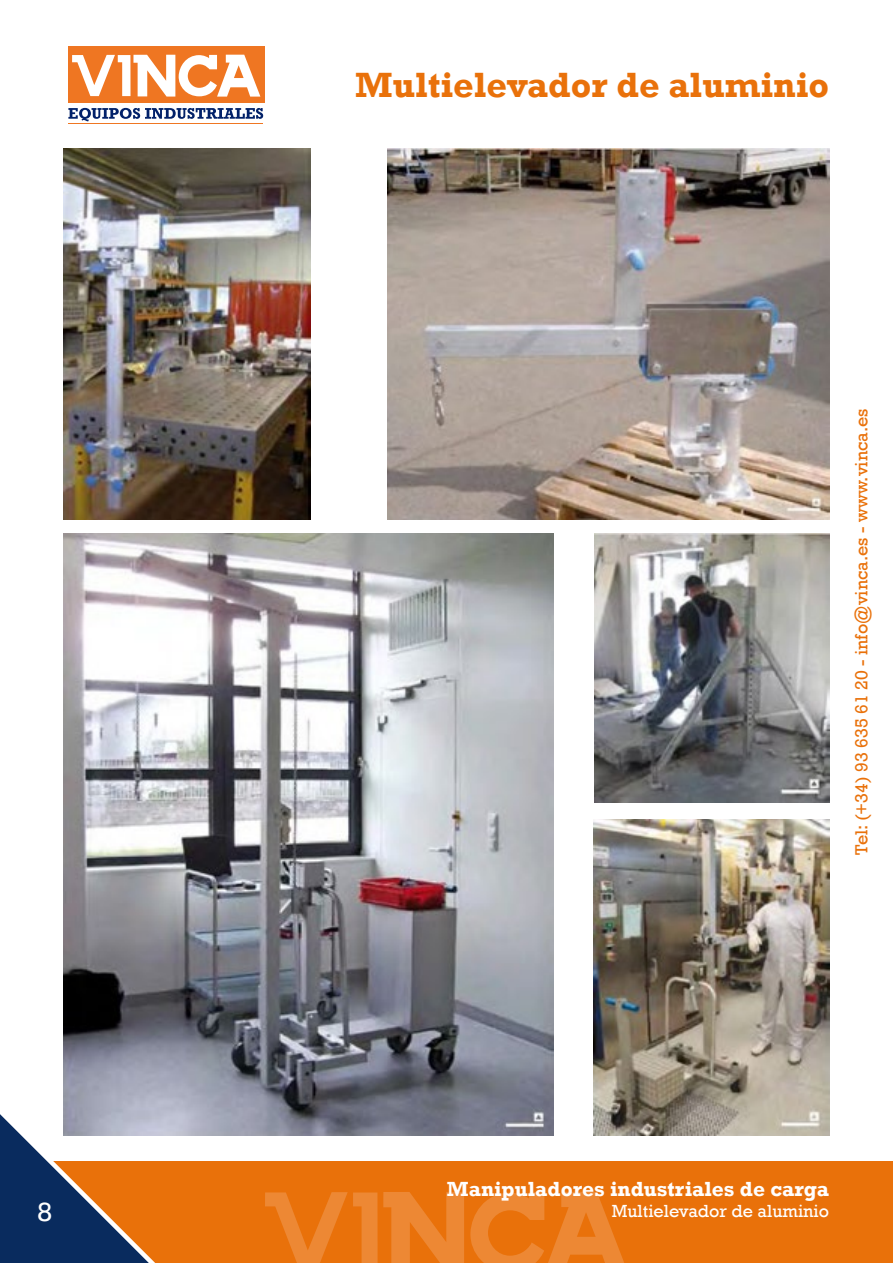
<style>
.page{position:relative;width:893px;height:1263px;background:#fff}
.page>*{position:absolute;margin:0;border:0;box-sizing:border-box;transform-origin:0 0}
.t1{font:700 36px "Rockwell";color:#e9710a}
.t2{font:27px "Rockwell";color:#fff}
.t3{font:700 21px "Rockwell";color:#fff}
.t4{font:18px "Rockwell";color:#e9710a}
.t5{font:18px "Rockwell";color:#fff}
</style>
<div class="page">
<div style="left:0;top:1161px;width:893px;height:102px;background:#e9710a"></div>
<svg style="left:265px;top:1192px;width:359px;height:71px"></svg>
<svg style="left:0;top:1086px;width:177px;height:177px"></svg>
<img style="left:64px;top:149px;width:246px;height:370px">
<img style="left:594px;top:533px;width:235px;height:269px">
<img style="left:594px;top:820px;width:235px;height:315px">
<img style="left:64px;top:533px;width:489px;height:602px">
<img style="left:387px;top:148px;width:442px;height:371px">
<svg style="left:68px;top:108px;width:195px;height:14px"></svg>
<hr style="left:68px;top:123px;width:195px;height:1px;background:#ef7622">
<div style="left:68px;top:46px;width:196px;height:57px;background:#ef7622"></div>
<svg style="left:72px;top:55px;width:188px;height:42px"></svg>
<h2 class="t2" style="left:38px;top:1196px;width:16px">8</h2>
<h1 class="t1" style="left:355px;top:64px;width:475px">Multielevador de aluminio</h1>
<p class="t4" style="left:851px;top:855px;width:448px;rotate:-90deg">Tel: (+34) 93 635 61 20 - info@vinca.es - www.vinca.es</p>
<p class="t3" style="left:447px;top:1176px;width:384px">Manipuladores industriales de carga</p>
<p class="t5" style="left:612px;top:1201px;width:219px">Multielevador de aluminio</p>
</div>
